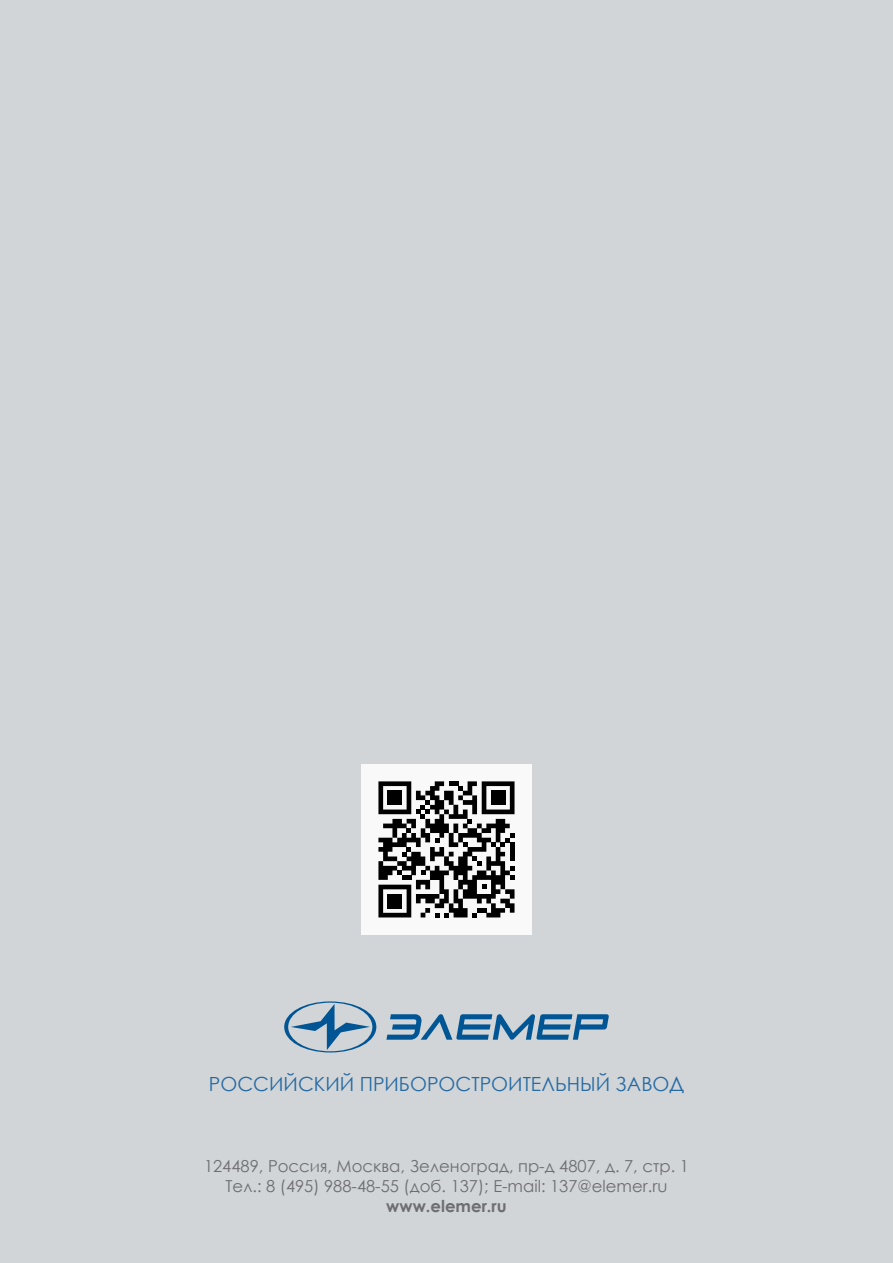
<style>
.page{position:relative;width:893px;height:1263px;background:#d1d5d7}
.page>*{position:absolute;margin:0;border:0;box-sizing:border-box;transform-origin:0 0}
.t1{font:19.5px "Century Gothic";color:#266aa4}
.t2{font:16.5px/19.8px "Century Gothic";color:#6d6e71;text-align:center}
.t3{font:700 16.5px "Century Gothic";color:#6d6e71}
</style>
<div class="page">
<svg style="left:386px;top:1014px;width:223px;height:26px"></svg>
<svg style="left:284px;top:1001px;width:92px;height:51px"></svg>
<div style="left:361px;top:764px;width:170px;height:170px;background:#f9f9f9"></div>
<svg style="left:378px;top:781px;width:136px;height:136px"></svg>
<p class="t1" style="left:209px;top:1070px;width:477px">РОССИЙСКИЙ ПРИБОРОСТРОИТЕЛЬНЫЙ ЗАВОД</p>
<p class="t2" style="left:204px;top:1156px;width:486px">124489, Россия, Москва, Зеленоград, пр-д 4807, д. 7, стр. 1<br>Тел.: 8 (495) 988-48-55 (доб. 137); E-mail: 137@elemer.ru</p>
<p class="t3" style="left:386px;top:1193px;width:122px">www.elemer.ru</p>
</div>
